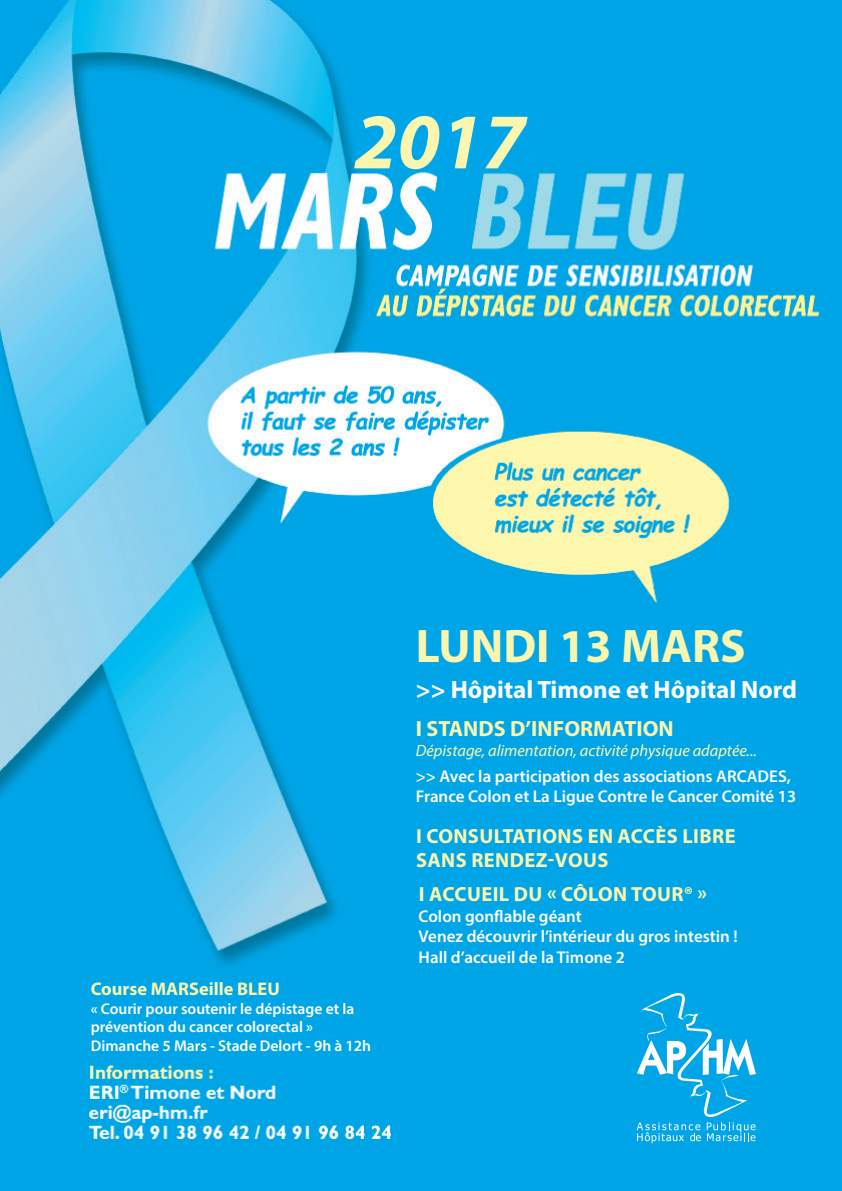
<style>
.page{position:relative;width:842px;height:1191px;background:#fff}
.page>*{position:absolute;margin:0;border:0;box-sizing:border-box;transform-origin:0 0}
.t1{font:italic 700 79.3px "Myriad Pro";color:#faf6b0}
.t2{font:700 47.2px "Myriad Pro";color:#faf6b0}
.t3{font:700 25px "Myriad Pro";color:#fff}
.t4{font:700 22px "Myriad Pro";color:#faf6b0}
.t5{font:700 20.4px "Myriad Pro";letter-spacing:.02em;color:#faf6b0}
.t6{font:700 18.3px "Myriad Pro";color:#faf6b0}
.t7{font:600 17px/20.4px "Myriad Pro";color:#fff}
.t8{font:italic 16.3px "Myriad Pro";color:#faf6b0}
.t9{font:600 15.6px/18.7px "Myriad Pro";color:#fff}
</style>
<div class="page">
<img style="left:0;top:0;width:842px;height:1191px">
<div style="left:38px;top:1000px;width:394px;height:49px;background:#00a5e7"></div>
<svg style="left:637px;top:992px;width:119px;height:151px"></svg>
<h1 class="t1" style="left:354px;top:90px;width:173px">2017</h1>
<h2 class="t2" style="left:416px;top:615px;width:331px">LUNDI 13 MARS</h2>
<h3 class="t3" style="left:416px;top:673px;width:383px">&gt;&gt; HÔPITAL TIMONE ET HÔPITAL NORD</h3>
<p class="t4" style="left:416px;top:714px;width:259px">I STANDS D’INFORMATION</p>
<p class="t8" style="left:416px;top:740px;width:343px">Dépistage, alimentation, activité physique adaptée...</p>
<p class="t7" style="left:416px;top:765px;width:382px">&gt;&gt; Avec la participation des associations ARCADES,<br>France Colon et La Ligue Contre le Cancer Comité 13</p>
<p class="t5" style="left:416px;top:822px;width:36px">I CONSULTATIONS</p>
<p class="t5" style="left:588px;top:822px;width:44px">EN ACC</p>
<p class="t5" style="left:655px;top:822px;width:82px">ÈSLIBRE</p>
<p class="t5" style="left:416px;top:847px;width:14px">SANS</p>
<p class="t5" style="left:471px;top:847px;width:111px">REND EZ-VOUS</p>
<p class="t6" style="left:91px;top:976px;width:191px">COURSE MARSEILLE BLEU</p>
<p class="t9" style="left:91px;top:998px;width:282px">« Courir pour soutenir le dépistage et la prévention du cancer colorectal »<br>Dimanche 5 Mars - Stade Delort - 9h à 12h</p>
<p class="t5" style="left:419px;top:881px;width:37px">I ACCU</p>
<p class="t5" style="left:481px;top:881px;width:120px">EIL DU « CÔLON</p>
<p class="t5" style="left:631px;top:881px;width:26px">TOUR</p>
<p class="t5" style="left:684px;top:881px;width:25px">® »</p>
<p class="t7" style="left:419px;top:905px;width:321px">Colon gonflable géant<br>Venez découvrir l’intérieur du gros intestin !<br>Hall d’accueil de la Timone 2</p>
</div>
